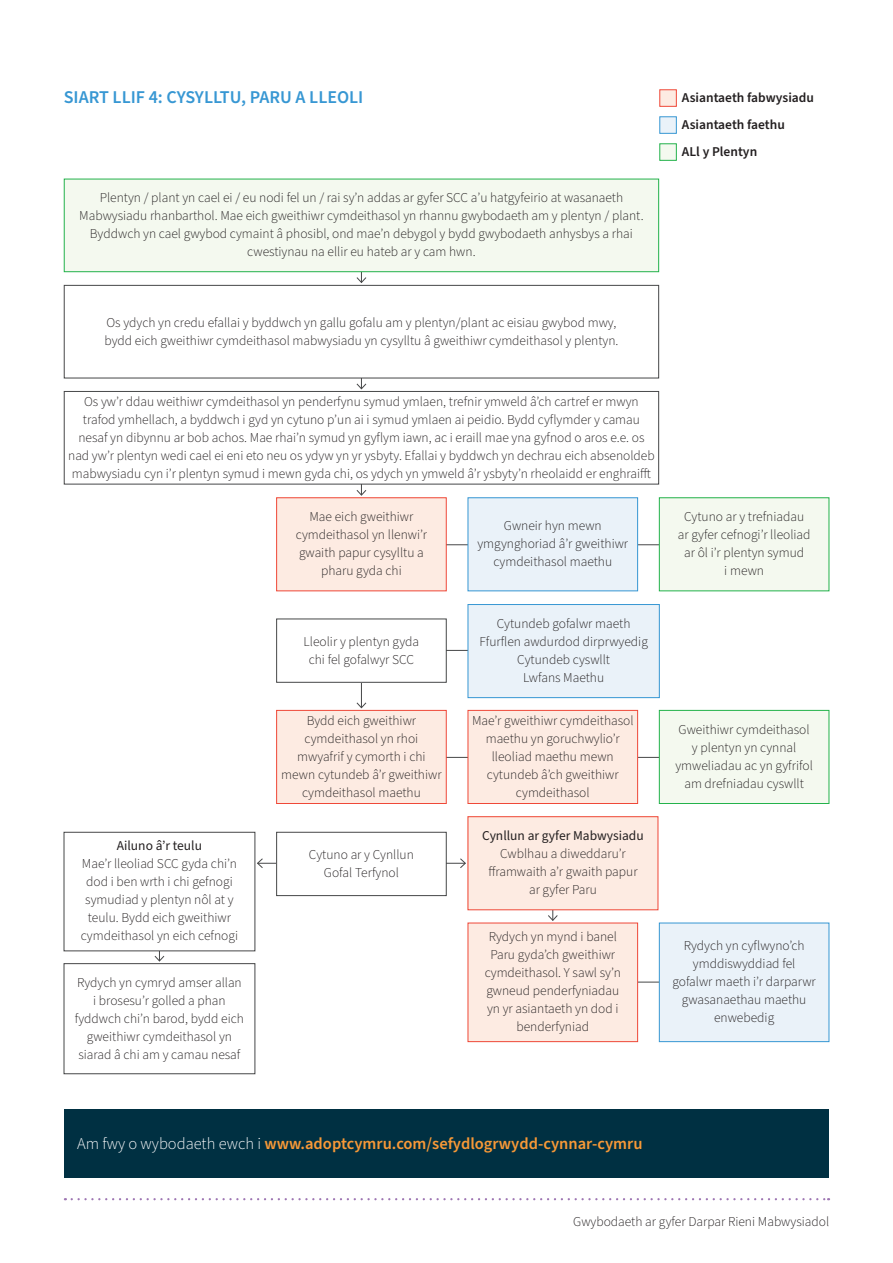
<style>
.page{position:relative;width:893px;height:1263px;background:#fff}
.page>*{position:absolute;margin:0;border:0;box-sizing:border-box;transform-origin:0 0}
.t1{font:600 18px "Source Sans Pro";color:#3797d3}
.t2{font:600 16.5px "Source Sans Pro";color:#f89937}
.t3{font:300 13.5px/18px "Source Sans Pro";color:#231f20;text-align:center}
.t4{font:600 13.5px/27px "Source Sans Pro";color:#231f20}
.t5{font:13.5px "Source Sans Pro";color:#231f20}
.s1{font-weight:300;color:#fff}
</style>
<div class="page">
<svg style="left:72px;top:1198px;width:757px;height:2px"></svg>
<div style="left:64px;top:1110px;width:764px;height:68px;background:#003042"></div>
<hr style="left:361px;top:459px;width:1px;height:36px;background:#464748">
<svg style="left:356px;top:490px;width:11px;height:6px"></svg>
<hr style="left:361px;top:671px;width:1px;height:37px;background:#464748">
<svg style="left:356px;top:702px;width:11px;height:6px"></svg>
<hr style="left:159px;top:924px;width:1px;height:37px;background:#464748">
<svg style="left:154px;top:955px;width:11px;height:7px"></svg>
<hr style="left:553px;top:884px;width:1px;height:36px;background:#464748">
<svg style="left:548px;top:915px;width:10px;height:6px"></svg>
<hr style="left:361px;top:352px;width:1px;height:37px;background:#464748">
<svg style="left:356px;top:383px;width:11px;height:6px"></svg>
<hr style="left:361px;top:246px;width:1px;height:36px;background:#464748">
<svg style="left:356px;top:277px;width:11px;height:6px"></svg>
<hr style="left:436px;top:544px;width:242px;height:1px;background:#464748">
<hr style="left:436px;top:650px;width:56px;height:1px;background:#464748">
<hr style="left:436px;top:757px;width:242px;height:1px;background:#464748">
<hr style="left:608px;top:982px;width:70px;height:1px;background:#464748">
<hr style="left:258px;top:863px;width:207px;height:1px;background:#464748">
<svg style="left:460px;top:858px;width:6px;height:10px"></svg>
<svg style="left:257px;top:858px;width:6px;height:10px"></svg>
<div style="left:660px;top:90px;width:17px;height:17px;background:#fdebe2;border:1px solid #ef4838"></div>
<div style="left:660px;top:117px;width:17px;height:17px;background:#eaf2f9;border:1px solid #3797d3"></div>
<div style="left:660px;top:144px;width:17px;height:17px;background:#f4f9ef;border:1px solid #23b24b"></div>
<div style="left:64px;top:179px;width:595px;height:93px;background:#f4f9ef"></div>
<div style="left:64px;top:179px;width:595px;height:93px;border:1px solid #23b24b"></div>
<div style="left:64px;top:285px;width:595px;height:93px;background:#fff"></div>
<div style="left:64px;top:285px;width:595px;height:93px;border:1px solid #464748"></div>
<div style="left:64px;top:391px;width:595px;height:93px;background:#fff"></div>
<div style="left:64px;top:391px;width:595px;height:93px;border:1px solid #464748"></div>
<div style="left:468px;top:498px;width:170px;height:93px;background:#eaf2f9"></div>
<div style="left:468px;top:497px;width:170px;height:94px;border:1px solid #3797d3"></div>
<div style="left:468px;top:710px;width:170px;height:93px;background:#fdebe2"></div>
<div style="left:468px;top:710px;width:170px;height:94px;border:1px solid #ef4838"></div>
<div style="left:468px;top:817px;width:190px;height:93px;background:#fdebe2"></div>
<div style="left:468px;top:816px;width:190px;height:94px;border:1px solid #ef4838"></div>
<div style="left:468px;top:923px;width:170px;height:119px;background:#fdebe2"></div>
<div style="left:468px;top:923px;width:170px;height:119px;border:1px solid #ef4838"></div>
<div style="left:468px;top:604px;width:191px;height:94px;background:#eaf2f9"></div>
<div style="left:468px;top:604px;width:192px;height:94px;border:1px solid #3797d3"></div>
<div style="left:277px;top:498px;width:169px;height:93px;background:#fdebe2"></div>
<div style="left:276px;top:497px;width:170px;height:94px;border:1px solid #ef4838"></div>
<div style="left:277px;top:710px;width:169px;height:93px;background:#fdebe2"></div>
<div style="left:276px;top:710px;width:170px;height:94px;border:1px solid #ef4838"></div>
<div style="left:277px;top:619px;width:169px;height:63px;background:#fff"></div>
<div style="left:276px;top:618px;width:171px;height:65px;border:1px solid #464748"></div>
<div style="left:277px;top:832px;width:169px;height:63px;background:#fff"></div>
<div style="left:276px;top:832px;width:171px;height:64px;border:1px solid #464748"></div>
<div style="left:64px;top:832px;width:191px;height:119px;background:#fff"></div>
<div style="left:64px;top:832px;width:191px;height:119px;border:1px solid #464748"></div>
<div style="left:64px;top:963px;width:191px;height:111px;border:1px solid #464748"></div>
<div style="left:659px;top:498px;width:170px;height:93px;background:#f4f9ef"></div>
<div style="left:659px;top:497px;width:170px;height:94px;border:1px solid #23b24b"></div>
<div style="left:659px;top:710px;width:170px;height:93px;background:#f4f9ef"></div>
<div style="left:659px;top:710px;width:170px;height:94px;border:1px solid #23b24b"></div>
<div style="left:659px;top:923px;width:170px;height:119px;background:#eaf2f9"></div>
<div style="left:659px;top:923px;width:170px;height:119px;border:1px solid #3797d3"></div>
<h1 class="t1" style="left:64px;top:85px;width:301px">SIART LLIF 4: CYSYLLTU, PARU A LLEOLI</h1>
<p class="t4" style="left:682px;top:84px;width:134px">Asiantaeth fabwysiadu<br>Asiantaeth faethu<br>ALl y Plentyn</p>
<p class="t3" style="left:79px;top:189px;width:566px">Plentyn / plant yn cael ei / eu nodi fel un / rai sy’n addas ar gyfer SCC a’u hatgyfeirio at wasanaeth Mabwysiadu rhanbarthol. Mae eich gweithiwr cymdeithasol yn rhannu gwybodaeth am y plentyn / plant.<br>Byddwch yn cael gwybod cymaint â phosibl, ond mae’n debygol y bydd gwybodaeth anhysbys a rhai cwestiynau na ellir eu hateb ar y cam hwn.</p>
<p class="t3" style="left:104px;top:314px;width:515px;text-align:left">Os ydych yn credu efallai y byddwch yn gallu gofalu am y plentyn/plant ac eisiau gwybod mwy, bydd eich gweithiwr cymdeithasol mabwysiadu yn cysylltu â gweithiwr cymdeithasol y plentyn.</p>
<p class="t3" style="left:68px;top:393px;width:588px">Os yw’r ddau weithiwr cymdeithasol yn penderfynu symud ymlaen, trefnir ymweld â’ch cartref er mwyn trafod ymhellach, a byddwch i gyd yn cytuno p’un ai i symud ymlaen ai peidio. Bydd cyflymder y camau nesaf yn dibynnu ar bob achos. Mae rhai’n symud yn gyflym iawn, ac i eraill mae yna gyfnod o aros e.e. os nad yw’r plentyn wedi cael ei eni eto neu os ydyw yn yr ysbyty. Efallai y byddwch yn dechrau eich absenoldeb mabwysiadu cyn i’r plentyn symud i mewn gyda chi, os ydych yn ymweld â’r ysbyty’n rheolaidd er enghraifft</p>
<p class="t3" style="left:477px;top:517px;width:152px">Gwneir hyn mewn ymgynghoriad â’r gweithiwr cymdeithasol maethu</p>
<p class="t3" style="left:296px;top:508px;width:133px">Mae eich gweithiwr cymdeithasol yn llenwi’r gwaith papur cysylltu a pharu gyda chi</p>
<p class="t5" style="left:117px;top:837px;width:87px">Ailuno â’r teulu</p>
<p class="t3" style="left:81px;top:855px;width:159px">Mae’r lleoliad SCC gyda chi’n dod i ben wrth i chi gefnogi symudiad y plentyn nôl at y teulu. Bydd eich gweithiwr cymdeithasol yn eich cefnogi</p>
<p class="t3" style="left:75px;top:973px;width:171px">Rydych yn cymryd amser allan i brosesu’r golled a phan fyddwch chi’n barod, bydd eich gweithiwr cymdeithasol yn siarad â chi am y camau nesaf</p>
<p class="t3" style="left:304px;top:632px;width:117px">Lleolir y plentyn gyda chi fel gofalwyr SCC</p>
<p class="t3" style="left:281px;top:712px;width:162px">Bydd eich gweithiwr cymdeithasol yn rhoi mwyafrif y cymorth i chi mewn cytundeb â’r gweithiwr cymdeithasol maethu</p>
<p class="t3" style="left:309px;top:846px;width:106px">Cytuno ar y Cynllun<br>Gofal Terfynol</p>
<p class="t3" style="left:479px;top:615px;width:170px">Cytundeb gofalwr maeth<br>Ffurflen awdurdod dirprwyedig<br>Cytundeb cyswllt<br>Lwfans Maethu</p>
<p class="t3" style="left:472px;top:712px;width:163px">Mae’r gweithiwr cymdeithasol maethu yn goruchwylio’r lleoliad maethu mewn cytundeb â’ch gweithiwr cymdeithasol</p>
<p class="t5" style="left:482px;top:827px;width:163px">Cynllun ar gyfer Mabwysiadu</p>
<p class="t3" style="left:488px;top:845px;width:151px">Cwblhau a diweddaru’r fframwaith a’r gwaith papur ar gyfer Paru</p>
<p class="t3" style="left:485px;top:928px;width:138px">Rydych yn mynd i banel<br>Paru gyda’ch gweithiwr cymdeithasol. Y sawl sy’n gwneud penderfyniadau yn yr asiantaeth yn dod i benderfyniad</p>
<p class="t3" style="left:678px;top:508px;width:134px">Cytuno ar y trefniadau ar gyfer cefnogi’r lleoliad ar ôl i’r plentyn symud<br>i mewn</p>
<p class="t3" style="left:675px;top:721px;width:139px">Gweithiwr cymdeithasol y plentyn yn cynnal ymweliadau ac yn gyfrifol am drefniadau cyswllt</p>
<p class="t3" style="left:672px;top:937px;width:145px">Rydych yn cyflwyno’ch ymddiswyddiad fel gofalwr maeth i’r darparwr gwasanaethau maethu enwebedig</p>
<p class="t2" style="left:77px;top:1133px;width:567px"><span class="s1">Am fwy o wybodaeth ewch i</span> www.adoptcymru.com/sefydlogrwydd-cynnar-cymru</p>
<p class="t3" style="left:573px;top:1213px;width:257px">Gwybodaeth ar gyfer Darpar Rieni Mabwysiadol</p>
</div>
